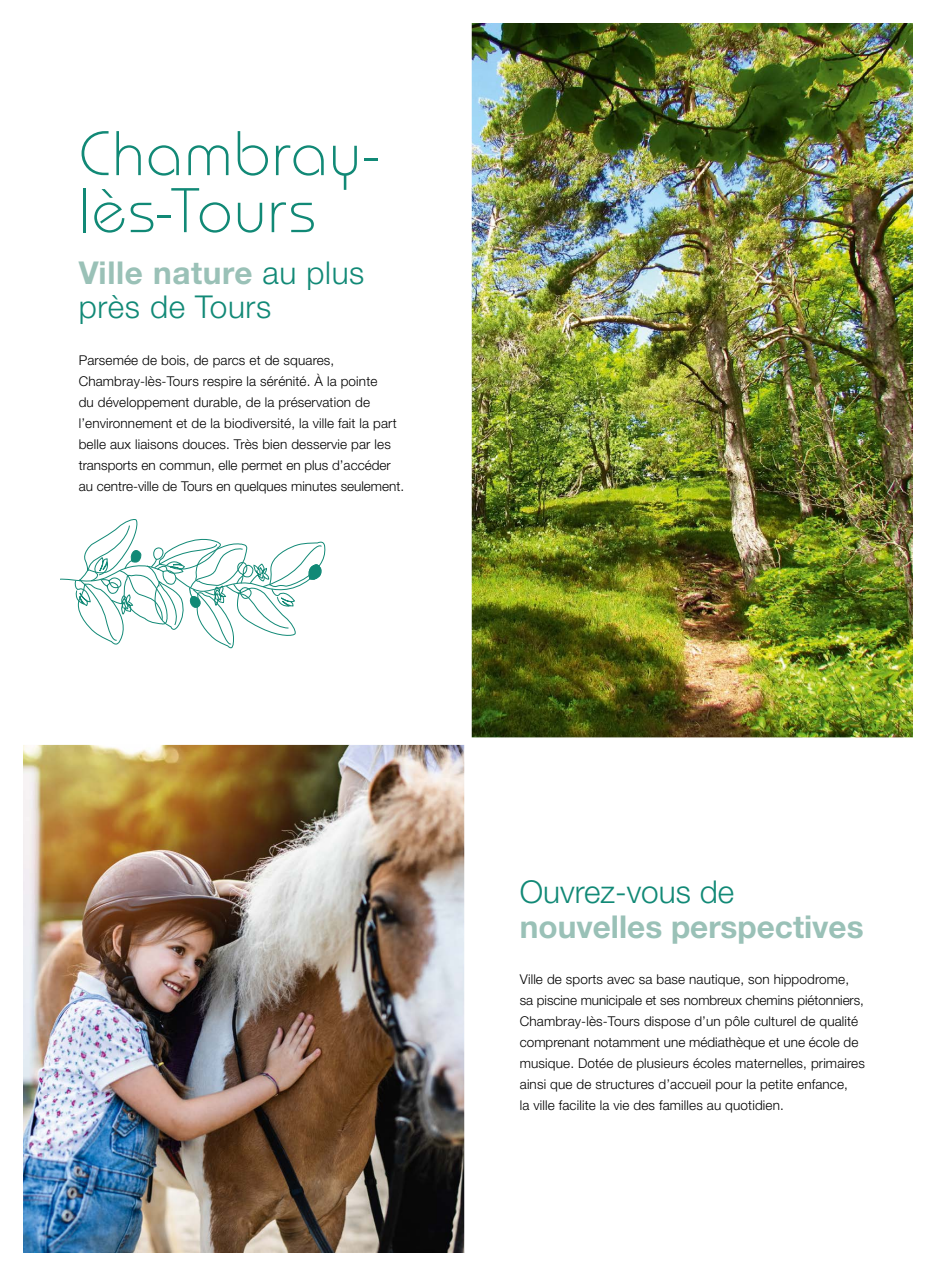
<style>
.page{position:relative;width:936px;height:1276px;background:#fff}
.page>*{position:absolute;margin:0;border:0;box-sizing:border-box;transform-origin:0 0}
.t1{font:300 66px/57px "Bauhaus Itc T";letter-spacing:.01em;color:#118976}
.t2{font:700 31.5px/34.5px "Helvetica Neue";color:#9ac1b7}
.t3{font:300 31.5px/34.5px "Helvetica Neue";letter-spacing:.02em;color:#118976}
.t4{font:300 13.5px/21px "Helvetica Neue";letter-spacing:.01em;color:#000}
.s1{font-weight:700;color:#9ac1b7}
.s2{font-weight:300;color:#118976}
</style>
<div class="page">
<img style="left:23px;top:745px;width:441px;height:507px">
<img style="left:471px;top:23px;width:441px;height:714px">
<svg style="left:61px;top:519px;width:265px;height:130px"></svg>
<p class="t1" style="left:79px;top:125px;width:300px">Chambray&shy;lès-Tours</p>
<p class="t3" style="left:79px;top:254px;width:287px"><span class="s1">Ville nature</span> au plus près de Tours</p>
<p class="t4" style="left:79px;top:349px;width:327px">Parsemée de bois, de parcs et de squares, Chambray-lès-Tours respire la sérénité. À la pointe<br>du développement durable, de la préservation de l’environnement et de la biodiversité, la ville fait la part belle aux liaisons douces. Très bien desservie par les transports en commun, elle permet en plus d’accéder au centre-ville de Tours en quelques minutes seulement.</p>
<p class="t2" style="left:520px;top:874px;width:345px"><span class="s2">Ouvrez-vous de </span>nouvelles perspectives</p>
<p class="t4" style="left:520px;top:969px;width:346px">Ville de sports avec sa base nautique, son hippodrome, sa piscine municipale et ses nombreux chemins piétonniers, Chambray-lès-Tours dispose d’un pôle culturel de qualité comprenant notamment une médiathèque et une école de musique. Dotée de plusieurs écoles maternelles, primaires ainsi que de structures d’accueil pour la petite enfance,<br>la ville facilite la vie des familles au quotidien.</p>
</div>
